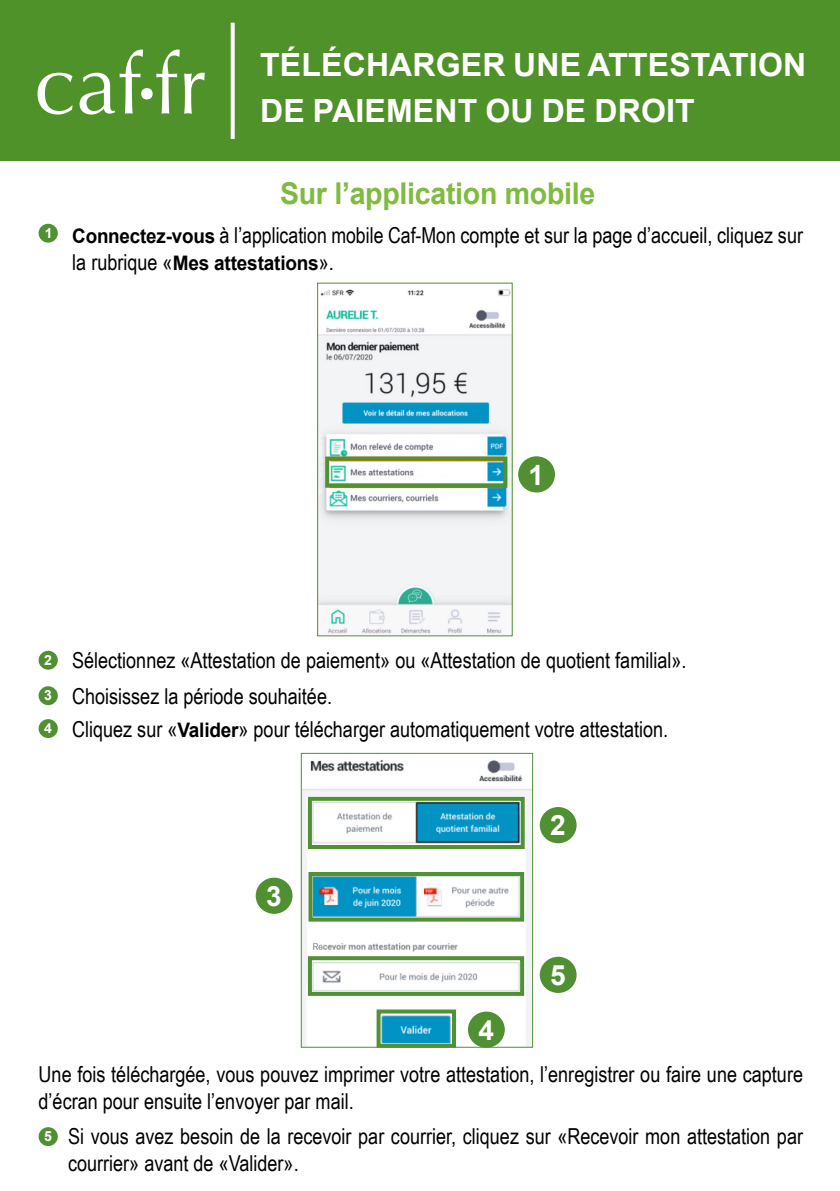
<style>
.page{position:relative;width:840px;height:1191px;background:#fff}
.page>*{position:absolute;margin:0;border:0;box-sizing:border-box;transform-origin:0 0}
.t1{font:100px "Optima";color:#fff}
.t2{font:84px "Optima";color:#fff}
.t3{font:700 32px/46px "Arial";letter-spacing:.005em;color:#fff}
.t4{font:700 30px "Arial";letter-spacing:-.01em;color:#80bb3f;scale:.95 1}
.t5{font:700 28px "Arial";color:#fff}
.t6{font:22px/26.4px "Arial Narrow";color:#000}
.t7{font:700 20px "Arial";letter-spacing:-.01em;color:#000;scale:.95 1}
.t8{font:700 14px "Arial";color:#fff}
.s1{font-family:"Arial";font-weight:700;font-size:20px}
.s2{font-family:"Arial Narrow";font-weight:400;font-size:22px}
.s3{font-family:"Arial";font-weight:700;font-size:14px;color:#fff}
</style>
<div class="page">
<div style="left:0;top:0;width:839px;height:160px;background:#50922a"></div>
<svg style="left:230px;top:23px;width:4px;height:116px"></svg>
<img style="left:319px;top:289px;width:191px;height:345px">
<div style="left:317px;top:283px;width:195px;height:353px;border:1px solid #509033"></div>
<div style="left:325px;top:456px;width:182px;height:32px;border:4px solid #4f9133"></div>
<div style="left:39px;top:224px;width:19px;height:19px;background:#4f9133;border-radius:50%"></div>
<div style="left:518px;top:456px;width:36px;height:36px;background:#509033;border-radius:50%"></div>
<div style="left:39px;top:651px;width:19px;height:18px;background:#509033;border-radius:50%"></div>
<img style="left:302px;top:760px;width:229px;height:285px">
<div style="left:300px;top:753px;width:233px;height:294px;border:1px solid #509033"></div>
<div style="left:39px;top:686px;width:19px;height:19px;background:#509033;border-radius:50%"></div>
<div style="left:39px;top:719px;width:19px;height:19px;background:#509033;border-radius:50%"></div>
<div style="left:308px;top:797px;width:216px;height:52px;border:4px solid #4f9133"></div>
<div style="left:308px;top:872px;width:216px;height:49px;border:4px solid #4f9133"></div>
<div style="left:376px;top:1009px;width:80px;height:38px;border:4px solid #4f9133"></div>
<div style="left:539px;top:807px;width:37px;height:36px;background:#509033;border-radius:50%"></div>
<div style="left:255px;top:877px;width:37px;height:37px;background:#509033;border-radius:50%"></div>
<div style="left:467px;top:1011px;width:37px;height:36px;background:#509033;border-radius:50%"></div>
<div style="left:39px;top:1127px;width:19px;height:19px;background:#509033;border-radius:50%"></div>
<div style="left:539px;top:956px;width:37px;height:37px;background:#509033;border-radius:50%"></div>
<div style="left:308px;top:956px;width:216px;height:40px;border:4px solid #4f9133"></div>
<h2 class="t2" style="left:34px;top:36px;width:173px">caf fr</h2>
<h3 class="t3" style="left:260px;top:42px;width:547px">TÉLÉCHARGER UNE ATTESTATION<br>DE PAIEMENT OU DE DROIT</h3>
<h1 class="t1" style="left:133px;top:6px;width:29px">.</h1>
<p class="t8" style="left:45px;top:223px;width:9px">1</p>
<h3 class="t4" style="left:280px;top:172px;width:333px">Sur l’application mobile</h3>
<p class="t6" style="left:72px;top:221px;width:731px"><span class="s1">Connectez-vous</span> à l’application mobile Caf-Mon compte et sur la page d’accueil, cliquez sur</p>
<p class="t7" style="left:72px;top:248px;width:276px"><span class="s2">la rubrique «</span>Mes attestations<span class="s2">».</span></p>
<p class="t5" style="left:528px;top:455px;width:17px">1</p>
<p class="t6" style="left:44px;top:642px;width:643px;line-height:35.4px"><sup>2</sup> Sélectionnez «Attestation de paiement» ou «Attestation de quotient familial».<br><sup>3</sup> Choisissez la période souhaitée.</p>
<p class="t6" style="left:44px;top:715px;width:625px"><sup>4</sup> Cliquez sur «<span class="s1">Valider</span>» pour télécharger automatiquement votre attestation.</p>
<p class="t5" style="left:266px;top:876px;width:17px">3</p>
<p class="t5" style="left:550px;top:805px;width:17px">2</p>
<p class="t5" style="left:550px;top:955px;width:17px">5</p>
<p class="t5" style="left:478px;top:1010px;width:17px">4</p>
<p class="t6" style="left:39px;top:1060px;width:765px">Une fois téléchargée, vous pouvez imprimer votre attestation, l’enregistrer ou faire une capture d’écran pour ensuite l’envoyer par mail.</p>
<p class="t6" style="left:68px;top:1122px;width:736px;text-indent:-24px"><span class="s3">5</span> Si vous avez besoin de la recevoir par courrier, cliquez sur «Recevoir mon attestation par courrier» avant de «Valider».</p>
</div>
